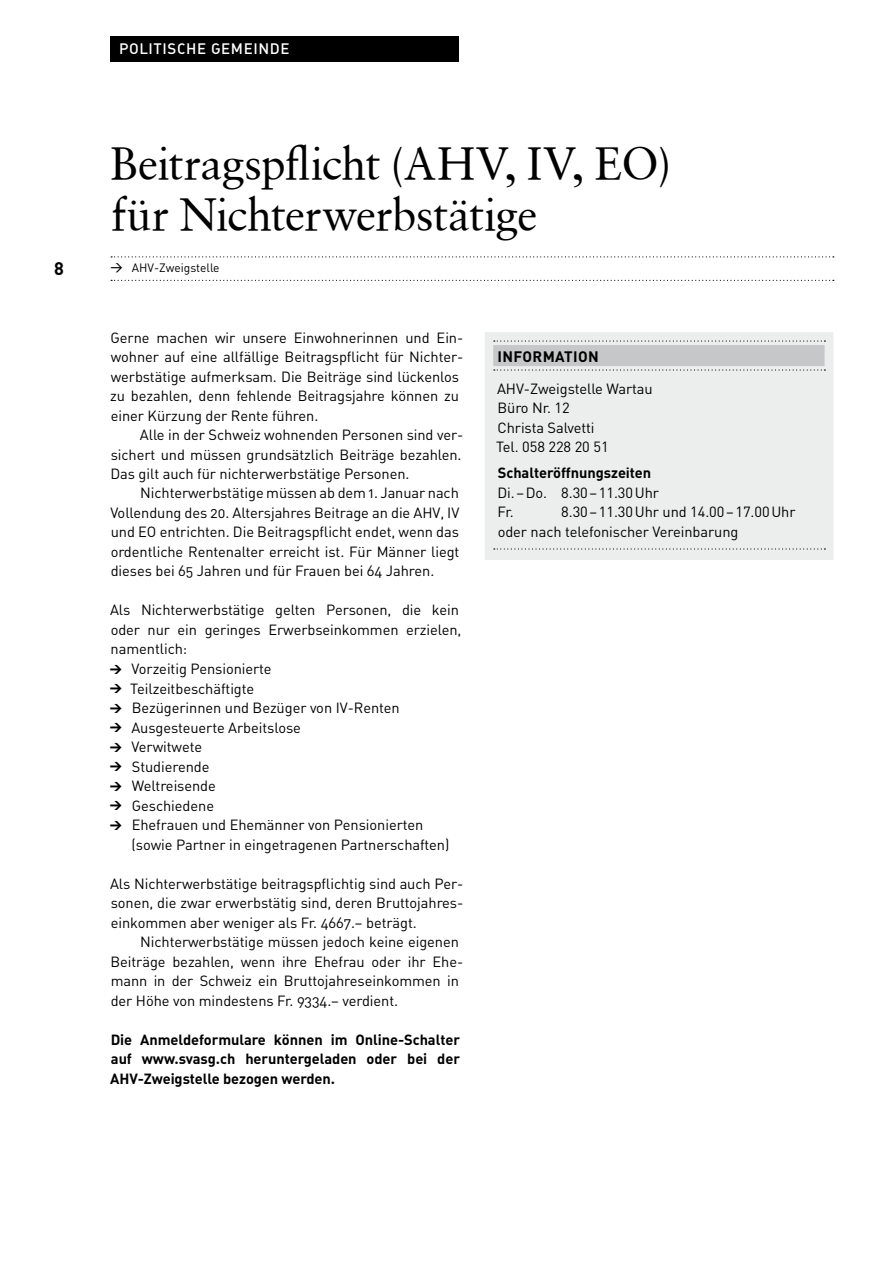
<style>
.page{position:relative;width:893px;height:1263px;background:#fff}
.page>*{position:absolute;margin:0;border:0;box-sizing:border-box;transform-origin:0 0}
.t1{font:45px/51px "Sabon Roman";letter-spacing:-.015em;color:#000}
.t2{font:700 18px "DIN";color:#000}
.t3{font:15px "DIN Medium Alternate";color:#fff}
.t4{font:700 15px "DIN";letter-spacing:.025em;color:#000}
.t5{font:14.7px/19.5px "DIN Regular Alternate";letter-spacing:-.005em;color:#000}
.t6{font:14.7px/19.5px "DIN";letter-spacing:-.005em;color:#000}
.t7{font:14.7px/19.5px "DIN Bold Alternate";letter-spacing:-.005em;color:#000;text-align:justify}
.t8{font:700 14.7px "DIN";letter-spacing:-.005em;color:#000}
.t9{font:12px "DIN Regular Alternate";color:#000}
.s1{font-family:"DIN";font-weight:500}
.s2{font-family:"DIN";font-weight:900;font-size:12px}
</style>
<div class="page">
<div style="left:111px;top:36px;width:348px;height:26px;background:#000"></div>
<svg style="left:111px;top:256px;width:723px;height:1px"></svg>
<svg style="left:111px;top:280px;width:723px;height:1px"></svg>
<div style="left:485px;top:332px;width:348px;height:228px;background:#eceded"></div>
<svg style="left:494px;top:340px;width:331px;height:2px"></svg>
<svg style="left:494px;top:369px;width:331px;height:2px"></svg>
<div style="left:493px;top:345px;width:332px;height:21px;background:#c6c7c8"></div>
<svg style="left:494px;top:548px;width:331px;height:1px"></svg>
<p class="t2" style="left:54px;top:257px;width:11px">8</p>
<p class="t3" style="left:119px;top:39px;width:20px">POLITISCHE</p>
<p class="t3" style="left:211px;top:39px;width:21px">GEMEINDE</p>
<h1 class="t1" style="left:110px;top:137px;width:563px">Beitragspflicht (AHV, IV, EO) für Nichterwerbstätige</h1>
<p class="t9" style="left:111px;top:260px;width:111px"><span class="s1">&gt;</span> AHV-Zweigstelle</p>
<p class="t5" style="left:110px;top:327px;width:355px">Gerne machen wir unsere Einwohnerinnen und Ein&shy;wohner auf eine allfällige Beitragspflicht für Nichter&shy;werbstätige aufmerksam. Die Beiträge sind lückenlos zu bezahlen, denn fehlende Beitragsjahre können zu einer Kürzung der Rente führen.</p>
<p class="t5" style="left:110px;top:425px;width:354px;text-align:justify;text-indent:29px">Alle in der Schweiz wohnenden Personen sind ver&shy;sichert und müssen grundsätzlich Beiträge bezahlen.<br>Das gilt auch für nichterwerbstätige Personen.</p>
<p class="t5" style="left:110px;top:483px;width:351px;text-align:justify;text-indent:30px">Nichterwerbstätige müssen ab dem 1. Januar nach Vollendung des 20. Altersjahres Beitrage an die AHV, IV und EO entrichten. Die Beitragspflicht endet, wenn das ordentliche Rentenalter erreicht ist. Für Männer liegt dieses bei 65 Jahren und für Frauen bei 64 Jahren.</p>
<p class="t5" style="left:110px;top:600px;width:353px">Als Nichterwerbstätige gelten Personen, die kein oder nur ein geringes Erwerbseinkommen erzielen, namentlich:<br><span class="s2">&gt;</span> Vorzeitig Pensionierte<br><span class="s2">&gt;</span> Teilzeitbeschäftigte<br><span class="s2">&gt;</span> Bezügerinnen und Bezüger von IV-Renten<br><span class="s2">&gt;</span> Ausgesteuerte Arbeitslose<br><span class="s2">&gt;</span> Verwitwete<br><span class="s2">&gt;</span> Studierende<br><span class="s2">&gt;</span> Weltreisende<br><span class="s2">&gt;</span> Geschiedene<br><span class="s2">&gt;</span> Ehefrauen und Ehemänner von Pensionierten</p>
<p class="t5" style="left:132px;top:834px;width:319px">(sowie Partner in eingetragenen Partnerschaften)</p>
<p class="t5" style="left:110px;top:873px;width:355px;text-align:justify">Als Nichterwerbstätige beitragspflichtig sind auch Per&shy;sonen, die zwar erwerbstätig sind, deren Bruttojahres&shy;einkommen aber weniger als Fr. 4667.– beträgt.</p>
<p class="t5" style="left:110px;top:932px;width:354px;text-indent:30px">Nichterwerbstätige müssen jedoch keine eigenen Beiträge bezahlen, wenn ihre Ehefrau oder ihr Ehe&shy;mann in der Schweiz ein Bruttojahreseinkommen in der Höhe von mindestens Fr. 9334.– verdient.</p>
<p class="t7" style="left:110px;top:1029px;width:351px">Die Anmeldeformulare können im Online-Schalter auf www.svasg.ch heruntergeladen oder bei der AHV-Zweigstelle bezogen werden.</p>
<p class="t4" style="left:493px;top:346px;width:107px">Information</p>
<p class="t6" style="left:496px;top:378px;width:158px">AHV-Zweigstelle Wartau<br>Büro Nr. 12<br>Christa Salvetti<br>Tel. 058 228 20 51</p>
<p class="t8" style="left:498px;top:463px;width:155px">Schalteröffnungszeiten</p>
<p class="t6" style="left:497px;top:482px;width:163px">Di.–Do. 8.30–11.30Uhr<br>Fr.</p>
<p class="t6" style="left:498px;top:502px;width:299px;text-indent:64px">8.30–11.30Uhr und 14.00–17.00Uhr oder nach telefonischer Vereinbarung</p>
</div>
